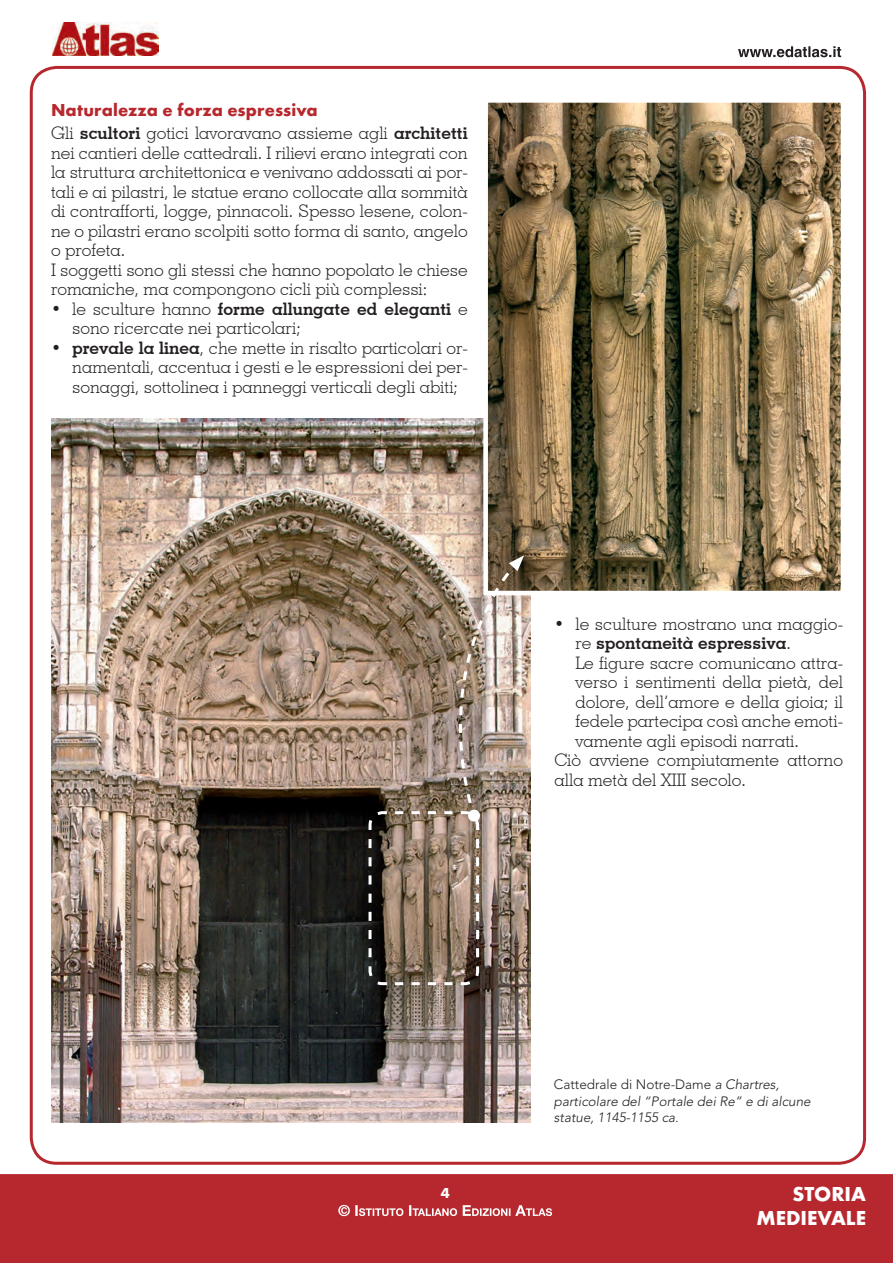
<style>
.page{position:relative;width:893px;height:1263px;background:#fff}
.page>*{position:absolute;margin:0;border:0;box-sizing:border-box;transform-origin:0 0}
.t1{font:700 21px/24px "Futura T";color:#fff;text-align:right}
.t2{font:700 18px "Futura T";letter-spacing:.005em;color:#b7282e}
.t3{font:300 17.25px/19.5px "Geometric Slab 703 BT";color:#231f20}
.t4{font:700 17.25px "Geometric Slab 703 BT";color:#231f20}
.t5{font:700 15px "Futura T";color:#fff}
.t6{font:italic 300 13.5px/16.5px "Avenir";color:#231f20}
.s1{font-weight:700}
.s2{font-weight:300}
.s3{font-style:normal}
</style>
<div class="page">
<div style="left:0;top:1174px;width:893px;height:89px;background:#b7282e;border:2px solid #b7282e"></div>
<svg style="left:338px;top:1205px;width:214px;height:11px"></svg>
<svg style="left:738px;top:46px;width:103px;height:11px"></svg>
<img style="left:52px;top:22px;width:106px;height:34px">
<img style="left:51px;top:418px;width:480px;height:705px">
<img style="left:489px;top:104px;width:350px;height:485px">
<div style="left:483px;top:98px;width:362px;height:497px;border:5px solid #fff"></div>
<img style="left:367px;top:555px;width:157px;height:432px">
<p class="t2" style="left:51px;top:99px;width:268px">Naturalezza e forza espressiva</p>
<p class="t3" style="left:51px;top:123px;width:418px">Gli <span class="s1">scultori</span> gotici lavoravano assieme agli <span class="s1">architetti </span>nei cantieri delle cattedrali. I rilievi erano integrati con la struttura architettonica e venivano addossati ai por&shy;tali e ai pilastri, le statue erano collocate alla sommità di contrafforti, logge, pinnacoli. Spesso lesene, colon&shy;ne o pilastri erano scolpiti sotto forma di santo, angelo o profeta.<br>I soggetti sono gli stessi che hanno popolato le chiese romaniche, ma compongono cicli più complessi:</p>
<p class="t3" style="left:72px;top:299px;width:397px;text-indent:-21px">• le sculture hanno <span class="s1">forme allungate ed eleganti</span> e sono ricercate nei particolari;</p>
<p class="t3" style="left:72px;top:338px;width:397px;text-align:justify;text-indent:-21px">• <span class="s1">prevale la linea</span>, che mette in risalto particolari or&shy;namentali, accentua i gesti e le espressioni dei per&shy;sonaggi, sottolinea i panneggi verticali degli abiti;</p>
<p class="t3" style="left:554px;top:614px;width:290px">• le sculture mostrano una maggio-</p>
<p class="t4" style="left:575px;top:633px;width:217px"><span class="s2">re</span> spontaneità espressiva<span class="s2">.</span></p>
<p class="t3" style="left:575px;top:653px;width:269px">Le figure sacre comunicano attra-</p>
<p class="t3" style="left:575px;top:672px;width:269px">verso i sentimenti della pietà, del</p>
<p class="t3" style="left:575px;top:692px;width:269px">dolore, dell’amore e della gioia; il</p>
<p class="t3" style="left:575px;top:711px;width:269px">fedele partecipa così anche emoti-</p>
<p class="t3" style="left:575px;top:731px;width:225px">vamente agli episodi narrati.</p>
<p class="t3" style="left:554px;top:750px;width:290px">Ciò avviene compiutamente attorno</p>
<p class="t3" style="left:554px;top:770px;width:193px">alla metà del XIII secolo.</p>
<p class="t6" style="left:554px;top:1076px;width:258px"><span class="s3">Cattedrale di Notre-Dame</span> a Chartres, particolare del “Portale dei Re” e di alcune statue, 1145-1155 ca.</p>
<p class="t5" style="left:441px;top:1184px;width:10px">4</p>
<p class="t1" style="left:756px;top:1182px;width:111px">STORIa<br>MEDIEVALE</p>
</div>
